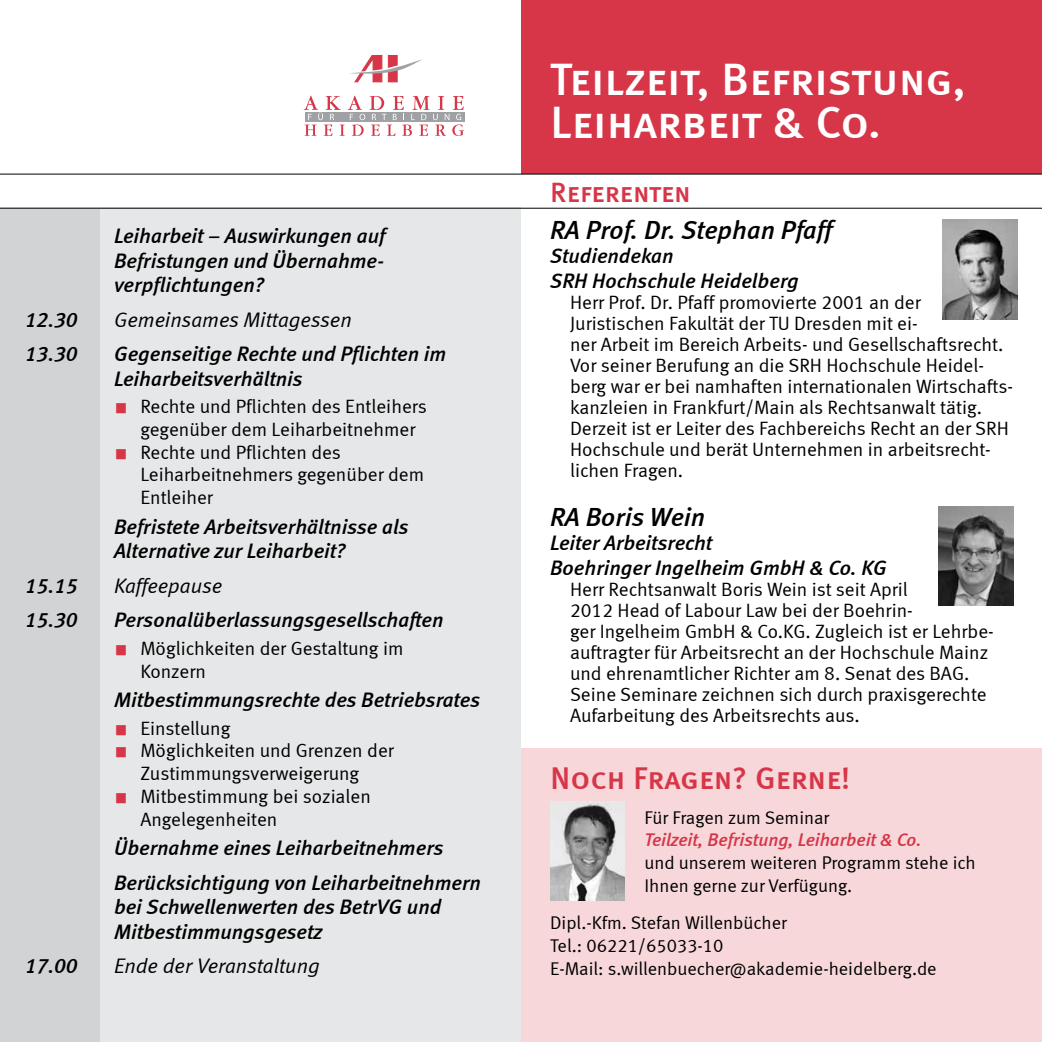
<style>
.page{position:relative;width:1042px;height:1042px;background:#fff}
.page>*{position:absolute;margin:0;border:0;box-sizing:border-box;transform-origin:0 0}
.t1{font:45.5px/43.8px "Meta Medium LF Caps";color:#fff}
.t2{font:31.5px "Meta Medium LF Caps";color:#d63647}
.t3{font:28px "Meta Medium LF Caps";color:#d63647}
.t4{font:italic 26.25px "Meta Medium LF";color:#000}
.t5{font:italic 21px/24.5px "Meta Medium LF";color:#000}
.t6{font:italic 21px "Meta Normal LF";letter-spacing:-.005em;color:#000}
.t7{font:19.25px/21px "Meta Normal LF";color:#000}
.t8{font:18.38px/22.8px "Meta Normal LF";color:#000}
.t9{font:italic 18.38px "Meta Medium LF";color:#d63647}
.s1{color:#d63647}
</style>
<div class="page">
<div style="left:0;top:208px;width:521px;height:834px;background:#e6e7e8"></div>
<div style="left:521px;top:0;width:521px;height:174px;background:#d63647"></div>
<div style="left:521px;top:748px;width:521px;height:294px;background:#f7d7da"></div>
<hr style="left:0;top:174px;width:1042px;height:1px;background:#000">
<hr style="left:0;top:208px;width:1042px;height:1px;background:#000">
<svg style="left:350px;top:55px;width:73px;height:27px"></svg>
<svg style="left:304px;top:96px;width:160px;height:40px"></svg>
<img style="left:943px;top:220px;width:74px;height:99px">
<img style="left:939px;top:506px;width:74px;height:99px">
<img style="left:550px;top:801px;width:74px;height:99px">
<div style="left:0;top:209px;width:99px;height:833px;background:#d1d3d4"></div>
<p class="t5" style="left:114px;top:223px;width:273px;text-align:justify">Leiharbeit – Auswirkungen auf Befristungen und Übernahme&shy;verpflichtungen?</p>
<p class="t5" style="left:25px;top:307px;width:54px">12.30</p>
<p class="t6" style="left:114px;top:307px;width:239px">Gemeinsames Mittagessen</p>
<p class="t5" style="left:25px;top:341px;width:54px">13.30</p>
<p class="t5" style="left:114px;top:341px;width:334px">Gegenseitige Rechte und Pflichten im<br>Leiharbeitsverhältnis</p>
<p class="t7" style="left:140px;top:395px;width:288px;line-height:22.8px;text-indent:-24px"><span class="s1">■</span> Rechte und Pflichten des Entleihers gegenüber dem Leiharbeitnehmer</p>
<p class="t7" style="left:140px;top:440px;width:285px;line-height:22.8px;text-indent:-24px"><span class="s1">■</span> Rechte und Pflichten des<br>Leiharbeitnehmers gegenüber dem<br>Entleiher</p>
<p class="t5" style="left:114px;top:514px;width:296px">Befristete Arbeitsverhältnisse als<br>Alternative zur Leiharbeit?</p>
<p class="t5" style="left:25px;top:573px;width:54px">15.15</p>
<p class="t6" style="left:114px;top:573px;width:110px">Kaffeepause</p>
<p class="t5" style="left:25px;top:607px;width:54px">15.30</p>
<p class="t5" style="left:114px;top:607px;width:331px">Personalüberlassungsgesellschaften</p>
<p class="t7" style="left:140px;top:636px;width:265px;line-height:22.8px;text-indent:-24px"><span class="s1">■</span> Möglichkeiten der Gestaltung im<br>Konzern</p>
<p class="t5" style="left:114px;top:687px;width:368px">Mitbestimmungsrechte des Betriebsrates</p>
<p class="t7" style="left:116px;top:717px;width:116px"><span class="s1">■</span> Einstellung</p>
<p class="t7" style="left:116px;top:739px;width:280px;line-height:22.8px;text-align:center"><span class="s1">■</span> Möglichkeiten und Grenzen der<br>Zustimmungsverweigerung</p>
<p class="t7" style="left:140px;top:785px;width:232px;line-height:22.8px;text-indent:-24px"><span class="s1">■</span> Mitbestimmung bei sozialen<br>Angelegenheiten</p>
<p class="t5" style="left:114px;top:830px;width:368px;line-height:34.5px">Übernahme eines Leiharbeitnehmers<br>Berücksichtigung von Leiharbeitnehmern</p>
<p class="t5" style="left:114px;top:894px;width:329px">bei Schwellenwerten des BetrVG und<br>Mitbestimmungsgesetz</p>
<p class="t5" style="left:25px;top:953px;width:54px">17.00</p>
<p class="t6" style="left:114px;top:953px;width:207px">Ende der Veranstaltung</p>
<h1 class="t1" style="left:550px;top:56px;width:417px">Teilzeit, Befristung,<br>Leiharbeit &amp; Co.</h1>
<h3 class="t3" style="left:550px;top:176px;width:142px">Referenten</h3>
<h3 class="t4" style="left:550px;top:214px;width:283px">RA Prof. Dr. Stephan Pfaff</h3>
<p class="t5" style="left:550px;top:243px;width:250px">Studiendekan<br>SRH Hochschule Heidelberg</p>
<p class="t7" style="left:570px;top:291px;width:444px">Herr Prof. Dr. Pfaff promovierte 2001 an der Juristischen Fakultät der TU Dresden mit ei-<br>ner Arbeit im Bereich Arbeits- und Gesellschaftsrecht.<br>Vor seiner Berufung an die SRH Hochschule Heidel&shy;berg war er bei namhaften internationalen Wirtschafts&shy;kanzleien in Frankfurt/Main als Rechtsanwalt tätig.<br>Derzeit ist er Leiter des Fachbereichs Recht an der SRH Hochschule und berät Unternehmen in arbeitsrecht&shy;lichen Fragen.</p>
<h3 class="t4" style="left:550px;top:501px;width:157px">RA Boris Wein</h3>
<p class="t5" style="left:550px;top:530px;width:338px">Leiter Arbeitsrecht<br>Boehringer Ingelheim GmbH &amp; Co. KG</p>
<p class="t7" style="left:570px;top:578px;width:425px">Herr Rechtsanwalt Boris Wein ist seit April<br>2012 Head of Labour Law bei der Boehrin-<br>ger Ingelheim GmbH &amp; Co.KG. Zugleich ist er Lehrbe&shy;auftragter für Arbeitsrecht an der Hochschule Mainz und ehrenamtlicher Richter am 8. Senat des BAG.<br>Seine Seminare zeichnen sich durch praxisgerechte Aufarbeitung des Arbeitsrechts aus.</p>
<h2 class="t2" style="left:550px;top:759px;width:302px">Noch Fragen? Gerne!</h2>
<p class="t8" style="left:644px;top:805px;width:186px">Für Fragen zum Seminar</p>
<p class="t9" style="left:644px;top:829px;width:279px">Teilzeit, Befristung, Leiharbeit &amp; Co.</p>
<p class="t8" style="left:644px;top:851px;width:333px">und unserem weiteren Programm stehe ich<br>Ihnen gerne zur Verfügung.</p>
<p class="t8" style="left:550px;top:911px;width:388px">Dipl.-Kfm. Stefan Willenbücher<br>Tel.: 06221/65033-10<br>E-Mail: s.willenbuecher@akademie-heidelberg.de</p>
</div>
